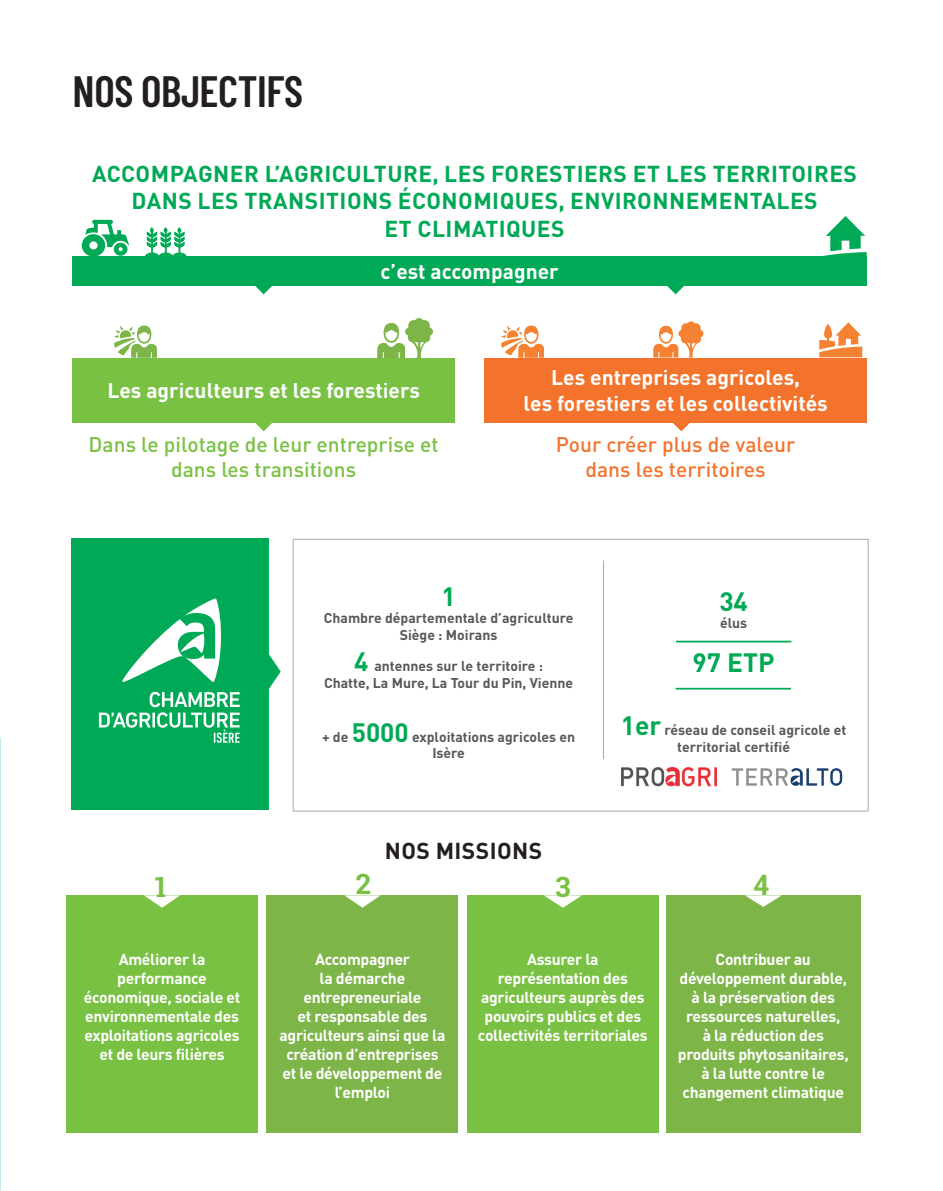
<style>
.page{position:relative;width:943px;height:1191px;background:#fff}
.page>*{position:absolute;margin:0;border:0;box-sizing:border-box;transform-origin:0 0}
.t1{font:600 43.75px "Barlow Condensed";letter-spacing:-.01em;color:#231f20}
.t2{font:28px "Roboto Slab";color:#79c142}
.t3{font:700 26.25px "DIN Pro";color:#00a955}
.t4{font:700 22.75px/27.3px "DIN Pro";letter-spacing:.02em;color:#00a955;text-align:center}
.t5{font:700 22.75px "DIN Pro";letter-spacing:.02em;color:#231f20}
.t6{font:700 21px/25.2px "DIN Pro";color:#fff;text-align:center}
.t7{font:500 21px/25.2px "DIN Pro";color:#79c142;text-align:center}
.t8{font:500 21px/25.2px "DIN Pro";color:#f3732c;text-align:center}
.t9{font:700 15.75px/18.9px "DIN Pro";letter-spacing:-.02em;color:#fff;text-align:center}
.t10{font:700 14px/16.8px "DIN Pro";color:#57585a;text-align:center}
.s1{font-size:26.25px;color:#00a955}
</style>
<div class="page">
<div style="left:293px;top:539px;width:575px;height:272px;background:#fff;border:1px solid #a8a9ad"></div>
<div style="left:71px;top:537px;width:197px;height:272px;background:#00a955"></div>
<svg style="left:268px;top:653px;width:13px;height:36px"></svg>
<hr style="left:676px;top:640px;width:115px;height:2px;background:#00a955">
<hr style="left:603px;top:560px;width:1px;height:199px;background:#a8a9ad">
<div style="left:66px;top:895px;width:192px;height:237px;background:#79c142"></div>
<svg style="left:144px;top:895px;width:36px;height:12px"></svg>
<div style="left:267px;top:895px;width:191px;height:237px;background:#7db549"></div>
<svg style="left:344px;top:895px;width:36px;height:12px"></svg>
<div style="left:467px;top:895px;width:191px;height:237px;background:#79c142"></div>
<svg style="left:544px;top:895px;width:38px;height:12px"></svg>
<div style="left:666px;top:895px;width:194px;height:237px;background:#7db549"></div>
<svg style="left:745px;top:895px;width:36px;height:12px"></svg>
<div style="left:73px;top:256px;width:793px;height:30px;background:#00a955"></div>
<div style="left:73px;top:358px;width:382px;height:65px;background:#79c142"></div>
<svg style="left:255px;top:286px;width:17px;height:8px"></svg>
<svg style="left:255px;top:423px;width:17px;height:8px"></svg>
<svg style="left:673px;top:423px;width:17px;height:8px"></svg>
<svg style="left:667px;top:286px;width:17px;height:8px"></svg>
<svg style="left:82px;top:220px;width:47px;height:36px"></svg>
<svg style="left:145px;top:227px;width:42px;height:29px"></svg>
<svg style="left:823px;top:216px;width:43px;height:40px"></svg>
<svg style="left:114px;top:325px;width:43px;height:33px"></svg>
<svg style="left:501px;top:325px;width:43px;height:33px"></svg>
<svg style="left:377px;top:318px;width:56px;height:40px"></svg>
<svg style="left:653px;top:321px;width:50px;height:36px"></svg>
<svg style="left:819px;top:322px;width:43px;height:35px"></svg>
<div style="left:484px;top:358px;width:382px;height:65px;background:#f3732c"></div>
<svg style="left:122px;top:598px;width:99px;height:84px"></svg>
<svg style="left:99px;top:692px;width:141px;height:51px"></svg>
<hr style="left:675px;top:688px;width:116px;height:1px;background:#00a955">
<img style="left:621px;top:768px;width:95px;height:18px">
<img style="left:731px;top:768px;width:112px;height:18px">
<h1 class="t1" style="left:73px;top:61px;width:232px">NOS OBJECTIFS</h1>
<h3 class="t4" style="left:92px;top:157px;width:766px">ACCOMPAGNER L’AGRICULTURE, LES FORESTIERS ET LES TERRITOIRES<br>DANS LES TRANSITIONS ÉCONOMIQUES, ENVIRONNEMENTALES<br>ET CLIMATIQUES</h3>
<h3 class="t6" style="left:380px;top:256px;width:180px">c’est accompagner</h3>
<h3 class="t6" style="left:523px;top:363px;width:306px">Les entreprises agricoles,<br>les forestiers et les collectivités</h3>
<h3 class="t6" style="left:107px;top:376px;width:314px">Les agriculteurs et les forestiers</h3>
<h3 class="t7" style="left:89px;top:430px;width:351px">Dans le pilotage de leur entreprise et dans les transitions</h3>
<h3 class="t8" style="left:556px;top:430px;width:241px">Pour créer plus de valeur dans les territoires</h3>
<h2 class="t2" style="left:155px;top:867px;width:12px">1</h2>
<p class="t9" style="left:84px;top:948px;width:158px">Améliorer la performance économique, sociale et environnementale des exploitations agricoles et de leurs filières</p>
<h3 class="t3" style="left:441px;top:575px;width:16px">1</h3>
<p class="t10" style="left:324px;top:608px;width:251px">Chambre départementale d’agriculture<br>Siège : Moirans</p>
<p class="t10" style="left:324px;top:656px;width:250px"><span class="s1">4</span> antennes sur le territoire :<br>Chatte, La Mure, La Tour du Pin, Vienne</p>
<p class="t10" style="left:322px;top:726px;width:254px">+ de <span class="s1">5000</span> exploitations agricoles en<br>Isère</p>
<h3 class="t3" style="left:719px;top:580px;width:30px">34</h3>
<p class="t10" style="left:720px;top:613px;width:29px">élus</p>
<h3 class="t3" style="left:692px;top:641px;width:83px">97 ETP</h3>
<p class="t10" style="left:620px;top:720px;width:227px"><span class="s1">1er</span> réseau de conseil agricole et territorial certifié</p>
<h3 class="t5" style="left:385px;top:832px;width:159px">NOS MISSIONS</h3>
<h2 class="t2" style="left:355px;top:864px;width:17px">2</h2>
<h2 class="t2" style="left:555px;top:867px;width:17px">3</h2>
<h2 class="t2" style="left:753px;top:866px;width:17px">4</h2>
<p class="t9" style="left:279px;top:948px;width:167px">Accompagner<br>la démarche entrepreneuriale<br>et responsable des agriculteurs ainsi que la création d’entreprises et le développement de l’emploi</p>
<p class="t9" style="left:478px;top:948px;width:171px">Assurer la représentation des agriculteurs auprès des pouvoirs publics et des collectivités territoriales</p>
<p class="t9" style="left:678px;top:948px;width:172px">Contribuer au développement durable, à la préservation des ressources naturelles,<br>à la réduction des produits phytosanitaires, à la lutte contre le changement climatique</p>
</div>
